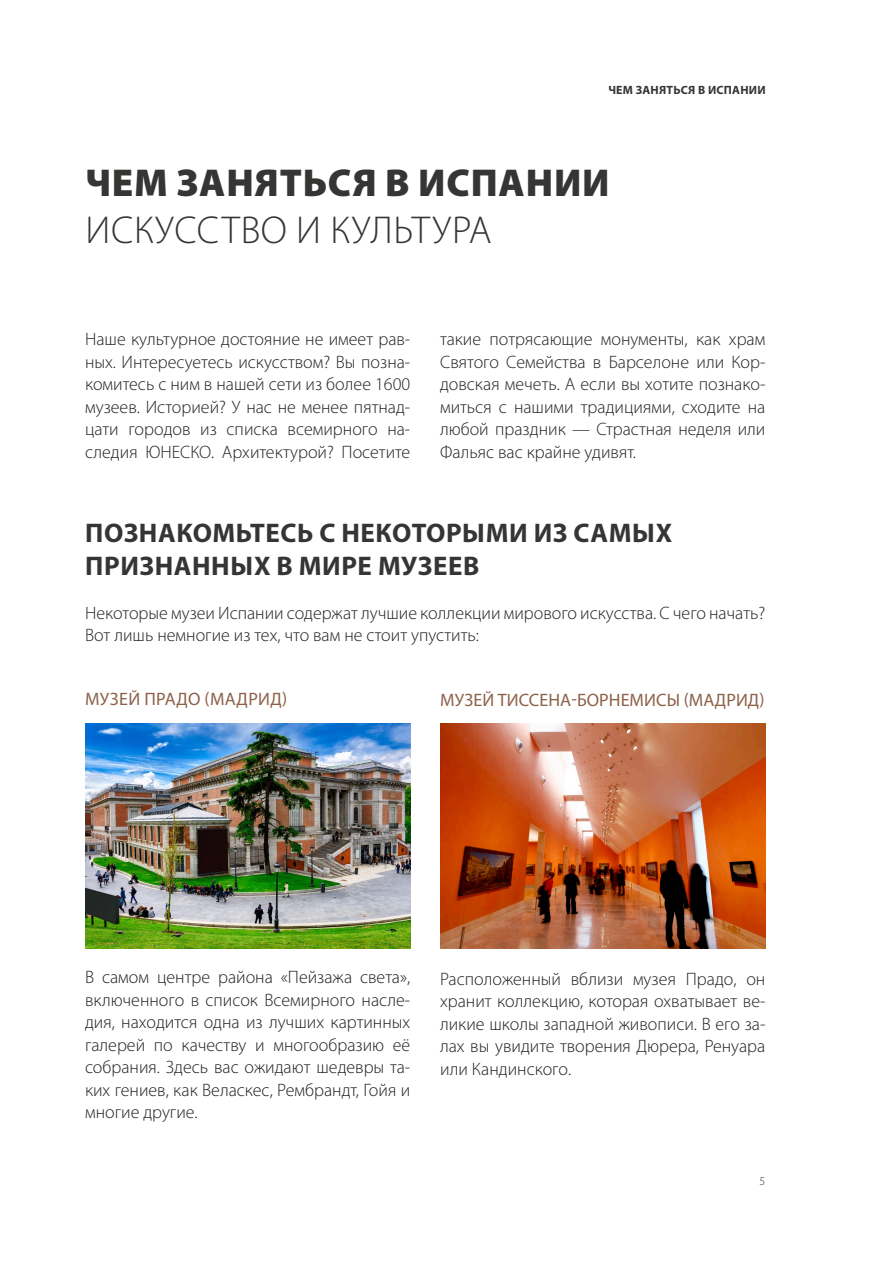
<style>
.page{position:relative;width:893px;height:1263px;background:#fff}
.page>*{position:absolute;margin:0;border:0;box-sizing:border-box;transform-origin:0 0}
.t1{font:900 39px/46.8px "Myriad Pro";letter-spacing:.02em;color:#353534}
.t2{font:700 27px/33px "Myriad Pro";letter-spacing:.02em;color:#353534}
.Body{font:300 18px/22.5px "Myriad Pro";color:#231f20;text-align:justify}
.t3{font:18px "Myriad Pro";letter-spacing:.005em;color:#8d614a}
.t4{font:700 12px "Myriad Pro";letter-spacing:.02em;color:#353534}
.t5{font:300 12px "Myriad Pro";color:#353534}
.s1{font-weight:300}
</style>
<div class="page">
<img style="left:85px;top:724px;width:325px;height:224px">
<img style="left:441px;top:724px;width:325px;height:224px">
<p class="t4" style="left:608px;top:82px;width:159px">ЧЕМ ЗАНЯТЬСЯ В ИСПАНИИ</p>
<h1 class="t1" style="left:85px;top:158px;width:526px">ЧЕМ ЗАНЯТЬСЯ В ИСПАНИИ<br><span class="s1">ИСКУССТВО И КУЛЬТУРА</span></h1>
<p class="Body" style="left:85px;top:328px;width:327px">Наше культурное достояние не имеет рав&shy;ных. Интересуетесь искусством? Вы позна&shy;комитесь с ним в нашей сети из более 1600 музеев. Историей? У нас не менее пятнад&shy;цати городов из списка всемирного на&shy;следия ЮНЕСКО. Архитектурой? Посетите</p>
<p class="Body" style="left:440px;top:328px;width:327px">такие потрясающие монументы, как храм Святого Семейства в Барселоне или Кор&shy;довская мечеть. А если вы хотите познако&shy;миться с нашими традициями, сходите на любой праздник — Страстная неделя или Фальяс вас крайне удивят.</p>
<h3 class="t2" style="left:85px;top:515px;width:588px">ПОЗНАКОМЬТЕСЬ С НЕКОТОРЫМИ ИЗ САМЫХ<br>ПРИЗНАННЫХ В МИРЕ МУЗЕЕВ</h3>
<p class="Body" style="left:85px;top:601px;width:682px">Некоторые музеи Испании содержат лучшие коллекции мирового искусства. С чего начать?<br>Вот лишь немногие из тех, что вам не стоит упустить:</p>
<h4 class="t3" style="left:85px;top:687px;width:204px">МУЗЕЙ ПРАДО (МАДРИД)</h4>
<h4 class="t3" style="left:440px;top:689px;width:326px">МУЗЕЙ ТИССЕНА-БОРНЕМИСЫ (МАДРИД)</h4>
<p class="Body" style="left:85px;top:966px;width:327px">В самом центре района «Пейзажа света», включенного в список Всемирного насле&shy;дия, находится одна из лучших картинных галерей по качеству и многообразию её собрания. Здесь вас ожидают шедевры та&shy;ких гениев, как Веласкес, Рембрандт, Гойя и многие другие.</p>
<p class="Body" style="left:440px;top:967px;width:327px">Расположенный вблизи музея Прадо, он хранит коллекцию, которая охватывает ве&shy;ликие школы западной живописи. В его за&shy;лах вы увидите творения Дюрера, Ренуара или Кандинского.</p>
<p class="t5" style="left:759px;top:1174px;width:7px">5</p>
</div>
